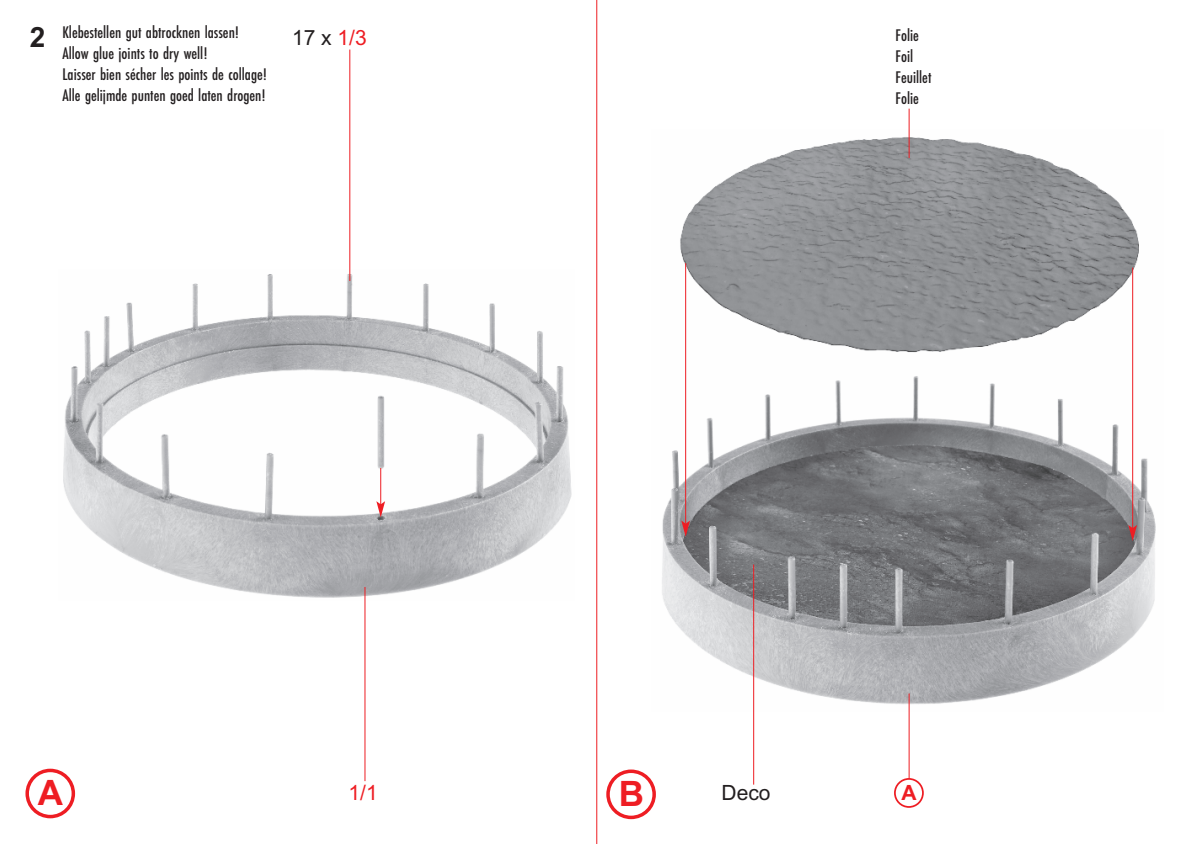
<style>
.page{position:relative;width:1191px;height:844px;background:#fff}
.page>*{position:absolute;margin:0;border:0;box-sizing:border-box;transform-origin:0 0}
.t1{font:700 35px "Arial";color:#ee1d23}
.t2{font:700 28px "Arial";color:#231f20}
.t3{font:21px "Arial";color:#231f20}
.t4{font:21px "Arial";color:#ee1d23}
.t5{font:700 21px "Arial";color:#ee1d23}
.t6{font:17.5px/21px "Futura EF Medium Con";color:#231f20}
.s1{color:#ee1d23}
</style>
<div class="page">
<hr style="left:596px;top:0;width:1px;height:843px;background:#ee1d23">
<img style="left:63px;top:270px;width:509px;height:330px">
<img style="left:662px;top:129px;width:494px;height:582px">
<svg style="left:25px;top:768px;width:50px;height:50px"></svg>
<svg style="left:606px;top:769px;width:50px;height:50px"></svg>
<svg style="left:894px;top:777px;width:29px;height:30px"></svg>
<hr style="left:380px;top:468px;width:1px;height:36px;background:#ee1d23">
<svg style="left:376px;top:501px;width:9px;height:16px"></svg>
<hr style="left:685px;top:263px;width:1px;height:260px;background:#ee1d23">
<svg style="left:681px;top:520px;width:9px;height:16px"></svg>
<hr style="left:1132px;top:267px;width:1px;height:261px;background:#ee1d23">
<svg style="left:1128px;top:525px;width:9px;height:16px"></svg>
<hr style="left:349px;top:49px;width:1px;height:232px;background:#ee1d23">
<hr style="left:364px;top:587px;width:1px;height:193px;background:#ee1d23">
<hr style="left:753px;top:564px;width:1px;height:220px;background:#ee1d23">
<hr style="left:908px;top:109px;width:1px;height:49px;background:#ee1d23">
<hr style="left:908px;top:693px;width:1px;height:85px;background:#ee1d23">
<h2 class="t2" style="left:30px;top:21px;width:17px">2</h2>
<p class="t6" style="left:62px;top:22px;width:206px">Klebestellen gut abtrocknen lassen!<br>Allow glue joints to dry well!<br>Laisser bien sécher les points de collage!<br>Alle gelijmde punten goed laten drogen!</p>
<p class="t6" style="left:895px;top:25px;width:37px">Folie<br>Foil<br>Feuillet<br>Folie</p>
<p class="t3" style="left:292px;top:25px;width:76px">17 x <span class="s1">1/3</span></p>
<h1 class="t1" style="left:38px;top:772px;width:27px">A</h1>
<h1 class="t1" style="left:619px;top:773px;width:27px">B</h1>
<p class="t5" style="left:901px;top:780px;width:17px">A</p>
<p class="t4" style="left:349px;top:779px;width:31px">1/1</p>
<p class="t3" style="left:721px;top:779px;width:51px">Deco</p>
</div>
